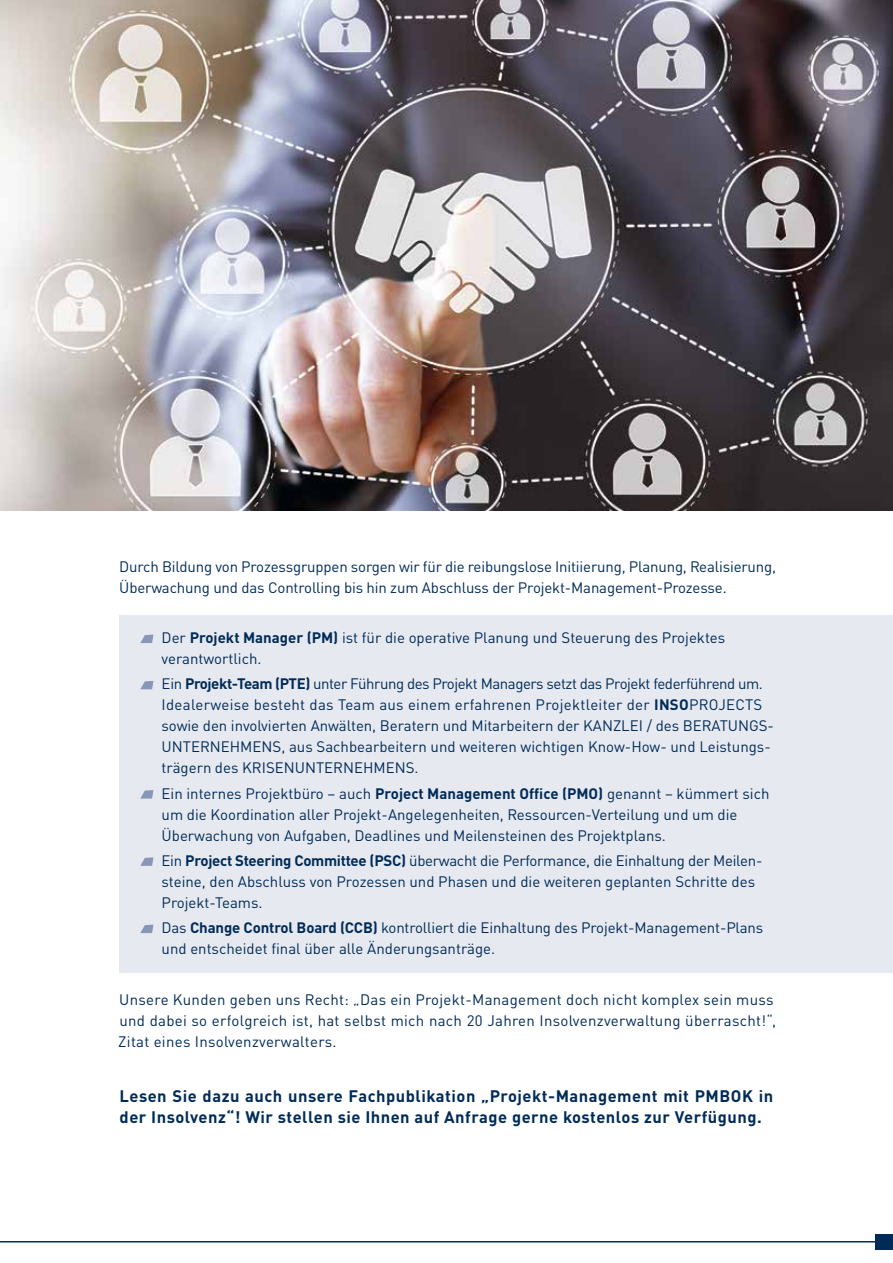
<style>
.page{position:relative;width:893px;height:1263px;background:#fff}
.page>*{position:absolute;margin:0;border:0;box-sizing:border-box;transform-origin:0 0}
.t1{font:700 16.5px/21px "DINOT";letter-spacing:.03em;color:#002b58}
.t2{font:15px/21px "DINOT";color:#002b58}
.t3{font:15px/21px "DINOT";letter-spacing:.02em;color:#002b58}
.s1{font-weight:700}
</style>
<div class="page">
<hr style="left:0;top:1241px;width:893px;height:1px;background:#002b58">
<img style="left:0;top:0;width:893px;height:510px">
<div style="left:119px;top:615px;width:774px;height:357px;background:#e7e9f0"></div>
<svg style="left:140px;top:635px;width:13px;height:8px"></svg>
<svg style="left:140px;top:681px;width:13px;height:8px"></svg>
<svg style="left:141px;top:790px;width:12px;height:8px"></svg>
<svg style="left:140px;top:857px;width:13px;height:9px"></svg>
<svg style="left:140px;top:925px;width:13px;height:8px"></svg>
<div style="left:875px;top:1234px;width:18px;height:15px;background:#002b58"></div>
<p class="t2" style="left:119px;top:556px;width:658px">Durch Bildung von Prozessgruppen sorgen wir für die reibungslose Initiierung, Planung, Realisierung,<br>Überwachung und das Controlling bis hin zum Abschluss der Projekt-Management-Prozesse.</p>
<p class="t2" style="left:162px;top:627px;width:565px">Der <span class="s1">Projekt Manager (PM)</span> ist für die operative Planung und Steuerung des Projektes verantwortlich.</p>
<p class="t2" style="left:162px;top:673px;width:614px">Ein <span class="s1">Projekt-Team (PTE)</span> unter Führung des Projekt Managers setzt das Projekt federführend um.<br>Idealerweise besteht das Team aus einem erfahrenen Projektleiter der <span class="s1">INSO</span>PROJECTS sowie den involvierten Anwälten, Beratern und Mitarbeitern der KANZLEI / des BERATUNGS-UNTERNEHMENS, aus Sachbearbeitern und weiteren wichtigen Know-How- und Leistungs&shy;trägern des KRISENUNTERNEHMENS.</p>
<p class="t2" style="left:162px;top:782px;width:609px">Ein internes Projektbüro – auch <span class="s1">Project Management Office (PMO)</span> genannt – kümmert sich um die Koordination aller Projekt-Angelegenheiten, Ressourcen-Verteilung und um die<br>Überwachung von Aufgaben, Deadlines und Meilensteinen des Projektplans.</p>
<p class="t2" style="left:162px;top:850px;width:602px">Ein <span class="s1">Project Steering Committee (PSC)</span> überwacht die Performance, die Einhaltung der Meilen&shy;steine, den Abschluss von Prozessen und Phasen und die weiteren geplanten Schritte des<br>Projekt-Teams.</p>
<p class="t2" style="left:162px;top:917px;width:603px">Das <span class="s1">Change Control Board (CCB)</span> kontrolliert die Einhaltung des Projekt-Management-Plans und entscheidet final über alle Änderungsanträge.</p>
<p class="t3" style="left:118px;top:989px;width:659px">Unsere Kunden geben uns Recht: „Das ein Projekt-Management doch nicht komplex sein muss und dabei so erfolgreich ist, hat selbst mich nach 20 Jahren Insolvenzverwaltung überrascht!“,<br>Zitat eines Insolvenzverwalters.</p>
<p class="t1" style="left:119px;top:1085px;width:655px">Lesen Sie dazu auch unsere Fachpublikation „Projekt-Management mit PMBOK in der Insolvenz“! Wir stellen sie Ihnen auf Anfrage gerne kostenlos zur Verfügung.</p>
</div>
